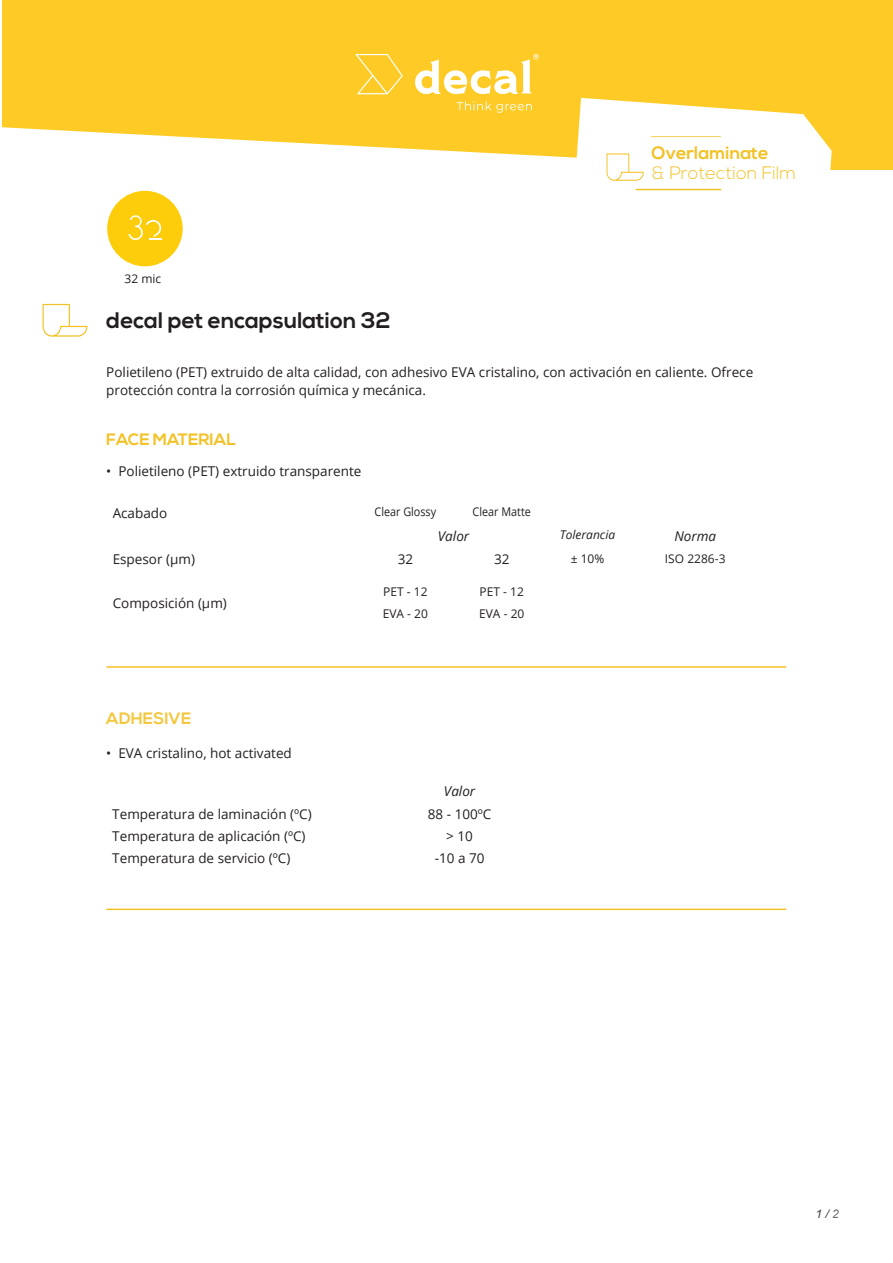
<style>
.page{position:relative;width:893px;height:1263px;background:#fff}
.page>*{position:absolute;margin:0;border:0;box-sizing:border-box;transform-origin:0 0}
.t1{font:700 22.5px "Nexa";color:#231f20}
.t2{font:300 18px "Nexa";color:#f3c227}
.t3{font:700 18px "Nexa";color:#f3c227}
.t4{font:700 16.5px "Nexa";color:#f3c227}
.t5{font:700 16.5px "Nexa";color:#f4c740}
.t6{font:13.5px/18px "Open Sans";color:#231f20}
.t7{font:italic 13.5px "Open Sans";color:#231f20}
.t8{font:12px "Open Sans";color:#231f20}
.t9{font:12px "Open Sans";color:#231f20;scale:.9 1}
.t10{font:italic 12px "Open Sans";color:#231f20}
.t11{font:italic 12px "Arial";color:#3e3e3f}
.s1{color:#6c6d70}
</style>
<div class="page">
<div style="left:3px;top:0;width:890px;height:169px;background:#fecb26"></div>
<svg style="left:2px;top:127px;width:558px;height:70px;fill:#fff"></svg>
<svg style="left:560px;top:98px;width:272px;height:93px;fill:#fff"></svg>
<hr style="left:635px;top:189px;width:86px;height:1px;background:#f3c227">
<svg style="left:651px;top:136px;width:70px;height:1px"></svg>
<svg style="left:606px;top:153px;width:38px;height:28px"></svg>
<svg style="left:456px;top:101px;width:76px;height:12px"></svg>
<svg style="left:356px;top:54px;width:47px;height:40px"></svg>
<svg style="left:415px;top:54px;width:124px;height:40px"></svg>
<hr style="left:106px;top:666px;width:680px;height:2px;background:#f3c227">
<hr style="left:106px;top:908px;width:680px;height:2px;background:#f3c227">
<div style="left:107px;top:191px;width:76px;height:75px;background:#fdcd0b;border-radius:50%"></div>
<svg style="left:128px;top:215px;width:34px;height:25px"></svg>
<svg style="left:43px;top:304px;width:44px;height:33px"></svg>
<p class="t8" style="left:125px;top:271px;width:38px">32 mic</p>
<h1 class="t1" style="left:106px;top:307px;width:286px">decal pet encapsulation 32</h1>
<h2 class="t3" style="left:652px;top:143px;width:119px">Overlaminate</h2>
<h2 class="t2" style="left:652px;top:162px;width:146px">&amp; Protection Film</h2>
<p class="t6" style="left:106px;top:363px;width:648px">Polietileno (PET) extruido de alta calidad, con adhesivo EVA cristalino, con activación en caliente. Ofrece protección contra la corrosión química y mecánica.</p>
<p class="t4" style="left:106px;top:430px;width:131px">FACE MATERIAL</p>
<p class="t6" style="left:106px;top:462px;width:257px">• Polietileno (PET) extruido transparente</p>
<p class="t6" style="left:113px;top:504px;width:56px">Acabado</p>
<p class="t9" style="left:375px;top:504px;width:70px">Clear Glossy</p>
<p class="t9" style="left:473px;top:504px;width:66px">Clear Matte</p>
<p class="t7" style="left:438px;top:526px;width:33px">Valor</p>
<p class="t10" style="left:560px;top:527px;width:57px">Tolerancia</p>
<p class="t7" style="left:674px;top:526px;width:43px">Norma</p>
<p class="t6" style="left:113px;top:550px;width:84px">Espesor (µm)</p>
<p class="t6" style="left:398px;top:549px;width:17px">32</p>
<p class="t6" style="left:494px;top:549px;width:17px">32</p>
<p class="t8" style="left:571px;top:550px;width:35px">± 10%</p>
<p class="t8" style="left:665px;top:550px;width:62px">ISO 2286-3</p>
<p class="t6" style="left:113px;top:594px;width:116px">Composición (µm)</p>
<p class="t8" style="left:383px;top:583px;width:46px">PET - 12</p>
<p class="t8" style="left:480px;top:583px;width:46px">PET - 12</p>
<p class="t8" style="left:383px;top:605px;width:47px">EVA - 20</p>
<p class="t8" style="left:479px;top:605px;width:47px">EVA - 20</p>
<p class="t5" style="left:106px;top:708px;width:87px">ADHESIVE</p>
<p class="t6" style="left:106px;top:743px;width:187px">• EVA cristalino, hot activated</p>
<p class="t7" style="left:444px;top:782px;width:33px">Valor</p>
<p class="t6" style="left:112px;top:804px;width:201px">Temperatura de laminación (ºC)</p>
<p class="t6" style="left:428px;top:804px;width:65px">88 - 100ºC</p>
<p class="t6" style="left:112px;top:827px;width:195px">Temperatura de aplicación (ºC)</p>
<p class="t6" style="left:446px;top:827px;width:28px">&gt; 10</p>
<p class="t6" style="left:112px;top:849px;width:180px">Temperatura de servicio (ºC)</p>
<p class="t6" style="left:435px;top:849px;width:51px">-10 a 70</p>
<p class="t11" style="left:816px;top:1206px;width:25px">1 / <span class="s1">2</span></p>
</div>
